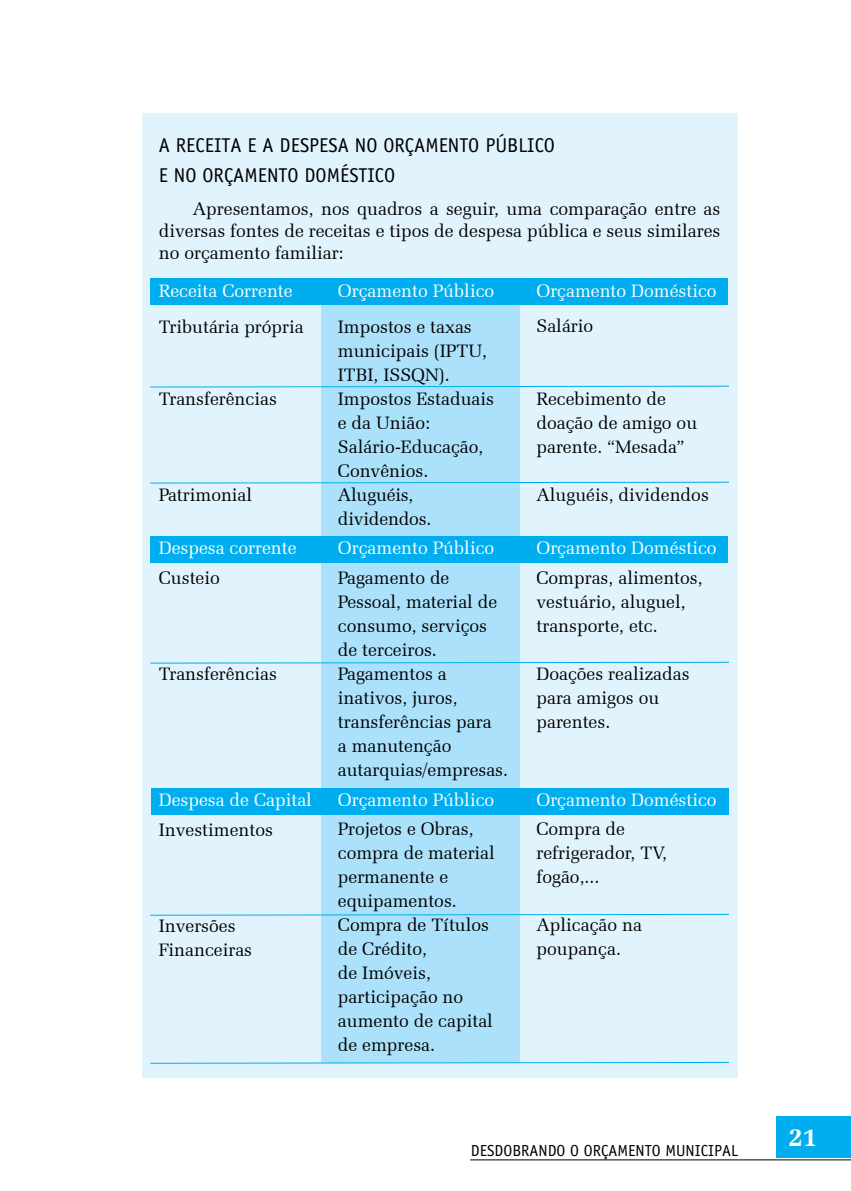
<style>
.page{position:relative;width:851px;height:1191px;background:#fff}
.page>*{position:absolute;margin:0;border:0;box-sizing:border-box;transform-origin:0 0}
.t1{font:700 26px "Zapf Elliptical 711 BT";color:#fff}
.t2{font:20px "Officina Sans";color:#000}
.t3{font:18px/24px "Zapf Elliptical 711 BT";color:#000}
.t4{font:18px "Zapf Elliptical 711 BT";color:#fff}
.t5{font:16px "Officina Sans";color:#000}
</style>
<div class="page">
<div style="left:776px;top:1116px;width:74px;height:41px;background:#00aeef"></div>
<hr style="left:470px;top:1159px;width:380px;height:1px;background:#000">
<div style="left:142px;top:113px;width:595px;height:964px;background:#e1f4fd"></div>
<div style="left:321px;top:279px;width:198px;height:783px;background:#abe1fa"></div>
<div style="left:150px;top:279px;width:578px;height:26px;background:#00aeef"></div>
<div style="left:150px;top:536px;width:578px;height:26px;background:#00aeef"></div>
<div style="left:151px;top:788px;width:577px;height:27px;background:#00aeef"></div>
<svg style="left:150px;top:385px;width:579px;height:3px"></svg>
<svg style="left:150px;top:481px;width:579px;height:3px"></svg>
<svg style="left:150px;top:661px;width:579px;height:3px"></svg>
<svg style="left:150px;top:913px;width:579px;height:3px"></svg>
<svg style="left:150px;top:1061px;width:579px;height:3px"></svg>
<p class="t2" style="left:159px;top:134px;width:28px">A RECEITA</p>
<p class="t2" style="left:247px;top:134px;width:54px">E A DESPESA</p>
<p class="t2" style="left:355px;top:134px;width:40px">NO ORÇAMENTO</p>
<p class="t2" style="left:485px;top:134px;width:32px">PÚBLICO</p>
<p class="t2" style="left:159px;top:164px;width:56px">ENO ORÇAMENTO</p>
<p class="t2" style="left:304px;top:164px;width:55px">DOM ÉSTICO</p>
<p class="t3" style="left:159px;top:198px;width:563px;line-height:22px;text-align:justify;text-indent:34px">Apresentamos, nos quadros a seguir, uma comparação entre as diversas fontes de receitas e tipos de despesa pública e seus similares no orçamento familiar:</p>
<p class="t4" style="left:159px;top:280px;width:135px">Receita Corrente</p>
<p class="t3" style="left:159px;top:314px;width:146px">Tributária própria</p>
<p class="t4" style="left:338px;top:280px;width:158px">Orçamento Público</p>
<p class="t3" style="left:338px;top:314px;width:158px">Impostos e taxas municipais (IPTU,<br>ITBI, ISSQN).<br>Impostos Estaduais e da União:<br>Salário-Educação,<br>Convênios.<br>Aluguéis, dividendos.</p>
<p class="t4" style="left:338px;top:537px;width:158px">Orçamento Público</p>
<p class="t3" style="left:338px;top:566px;width:172px">Pagamento de<br>Pessoal, material de consumo, serviços de terceiros.<br>Pagamentos a inativos, juros, transferências para<br>a manutenção autarquias/empresas.</p>
<p class="t4" style="left:338px;top:789px;width:158px">Orçamento Público</p>
<p class="t3" style="left:338px;top:817px;width:158px">Projetos e Obras, compra de material permanente e equipamentos.<br>Compra de Títulos de Crédito,<br>de Imóveis, participação no aumento de capital de empresa.</p>
<p class="t4" style="left:536px;top:280px;width:182px">Orçamento Doméstico</p>
<p class="t3" style="left:536px;top:314px;width:58px">Salário</p>
<p class="t3" style="left:536px;top:386px;width:162px">Recebimento de doação de amigo ou parente. “Mesada”</p>
<p class="t3" style="left:536px;top:482px;width:174px">Aluguéis, dividendos</p>
<p class="t4" style="left:536px;top:537px;width:182px">Orçamento Doméstico</p>
<p class="t3" style="left:536px;top:565px;width:168px">Compras, alimentos, vestuário, aluguel, transporte, etc.</p>
<p class="t3" style="left:536px;top:661px;width:155px">Doações realizadas para amigos ou parentes.</p>
<p class="t3" style="left:159px;top:386px;width:120px">Transferências</p>
<p class="t3" style="left:159px;top:482px;width:95px">Patrimonial</p>
<p class="t4" style="left:159px;top:537px;width:139px">Despesa corrente</p>
<p class="t3" style="left:159px;top:566px;width:63px">Custeio</p>
<p class="t3" style="left:159px;top:662px;width:120px">Transferências</p>
<p class="t4" style="left:159px;top:789px;width:155px">Despesa de Capital</p>
<p class="t3" style="left:159px;top:817px;width:116px">Investimentos</p>
<p class="t4" style="left:536px;top:789px;width:182px">Orçamento Doméstico</p>
<p class="t3" style="left:536px;top:817px;width:132px">Compra de refrigerador, TV, fogão,...</p>
<p class="t3" style="left:536px;top:913px;width:107px">Aplicação na poupança.</p>
<p class="t3" style="left:159px;top:913px;width:95px">Inversões<br>Financeiras</p>
<p class="t5" style="left:471px;top:1141px;width:269px">DESDOBRANDO O ORÇAMENTO MUNICIPAL</p>
<h1 class="t1" style="left:788px;top:1122px;width:30px">21</h1>
</div>
